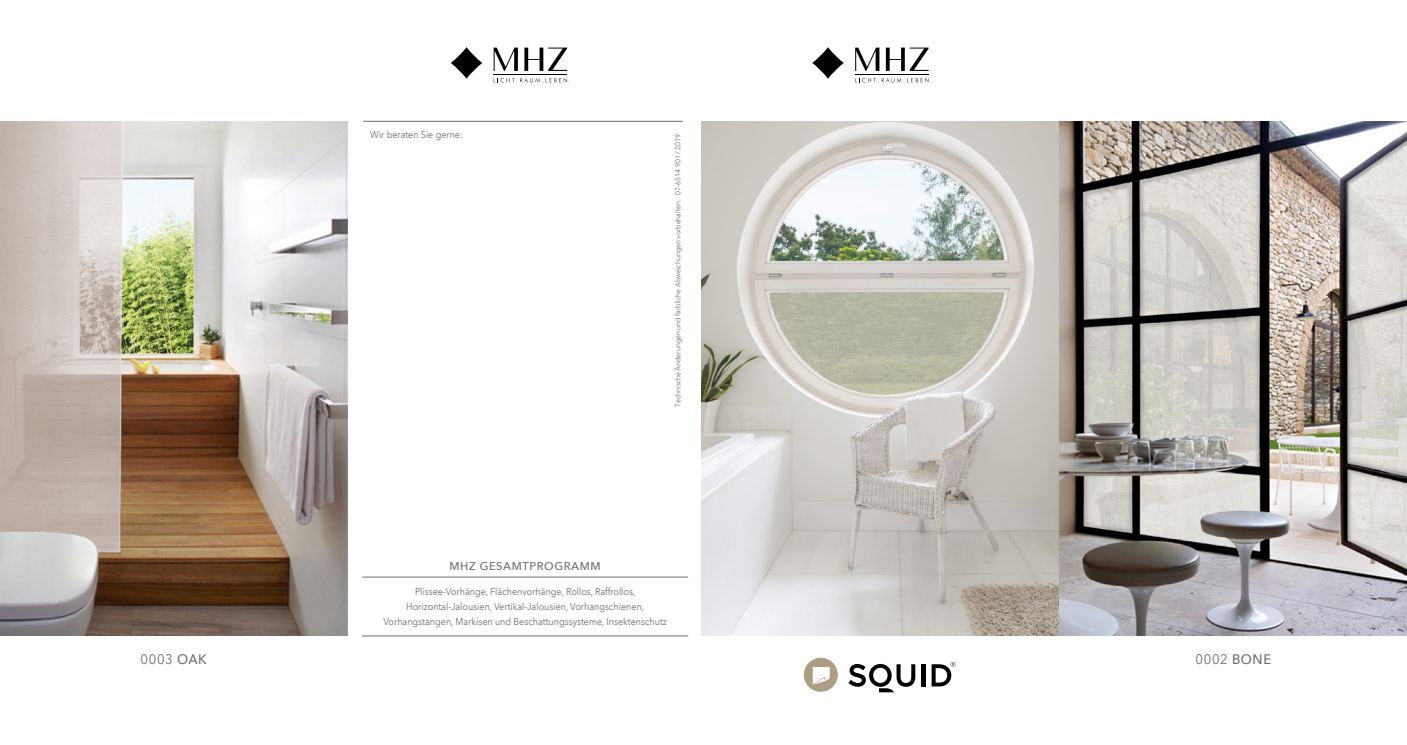
<style>
.page{position:relative;width:1407px;height:745px;background:#fff}
.page>*{position:absolute;margin:0;border:0;box-sizing:border-box;transform-origin:0 0}
.t1{font:13.75px "Avenir Next LT Com";letter-spacing:.06em;color:#6e6e6e;scale:.95 1}
.t2{font:500 11.25px "Avenir Next LT Com";letter-spacing:.05em;color:#6e6e6e}
.t3{font:10px/15px "Avenir Next LT Com";color:#6e6e6e;text-align:center;scale:.9 1}
.t4{font:7.5px "Avenir Next LT Com";color:#6e6e6e;scale:.9 1}
.s1{font-weight:500}
</style>
<div class="page">
<img style="left:0;top:121px;width:347px;height:514px">
<img style="left:702px;top:121px;width:705px;height:514px">
<hr style="left:921px;top:663px;width:4px;height:23px;background:#000">
<svg style="left:848px;top:663px;width:67px;height:28px"></svg>
<svg style="left:931px;top:662px;width:24px;height:24px"></svg>
<div style="left:804px;top:657px;width:34px;height:34px;background:#ad9d84;border-radius:50%"></div>
<svg style="left:813px;top:667px;width:17px;height:17px"></svg>
<hr style="left:362px;top:576px;width:326px;height:1px;background:#6e6e6e">
<hr style="left:362px;top:635px;width:326px;height:1px;background:#6e6e6e">
<hr style="left:363px;top:121px;width:320px;height:1px;background:#6e6e6e">
<hr style="left:494px;top:74px;width:73px;height:1px;background:#000">
<svg style="left:494px;top:48px;width:24px;height:23px"></svg>
<svg style="left:524px;top:48px;width:43px;height:23px"></svg>
<svg style="left:451px;top:47px;width:31px;height:32px"></svg>
<svg style="left:494px;top:78px;width:76px;height:5px"></svg>
<hr style="left:855px;top:74px;width:73px;height:1px;background:#000">
<svg style="left:855px;top:48px;width:24px;height:23px"></svg>
<svg style="left:886px;top:48px;width:42px;height:23px"></svg>
<svg style="left:812px;top:47px;width:32px;height:32px"></svg>
<svg style="left:855px;top:78px;width:77px;height:5px"></svg>
<p class="t3" style="left:370px;top:127px;width:104px">Wir beraten Sie gerne:</p>
<p class="t4" style="left:673px;top:407px;width:305px;rotate:-90deg">Technische Änderungen und farbliche Abweichungen vorbehalten. 07-6514 901 / 2019</p>
<p class="t2" style="left:450px;top:559px;width:152px">MHZ GESAMTPROGRAMM</p>
<p class="t3" style="left:383px;top:584px;width:316px">Plissee-Vorhänge, Flächenvorhänge, Rollos, Raffrollos,<br>Horizontal-Jalousien, Vertikal-Jalousien, Vorhangschienen,<br>Vorhangstangen, Markisen und Beschattungssysteme, Insektenschutz</p>
<h1 class="t1" style="left:140px;top:650px;width:71px">0003 <span class="s1">OAK</span></h1>
<h1 class="t1" style="left:1195px;top:650px;width:81px">0002 <span class="s1">BONE</span></h1>
</div>
